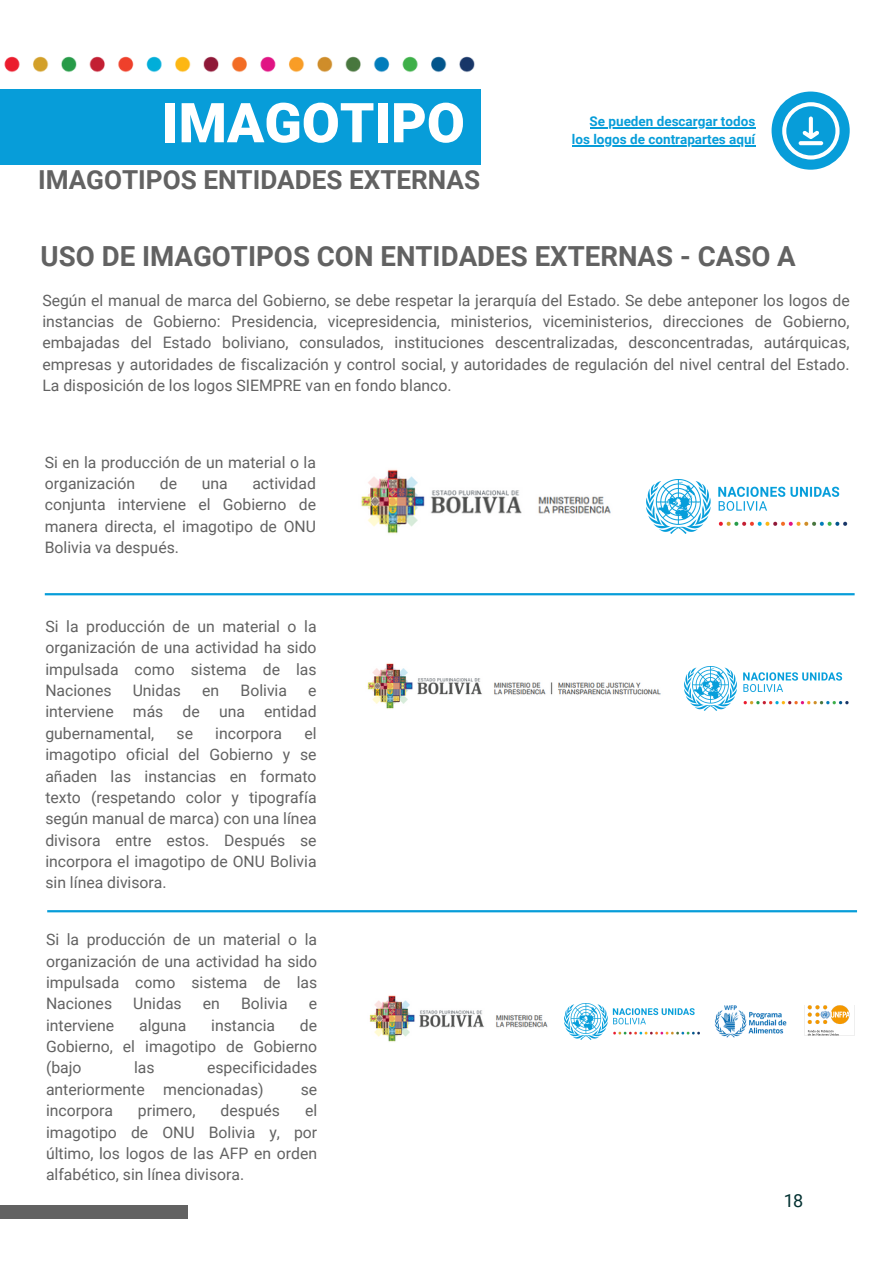
<style>
.page{position:relative;width:893px;height:1264px;background:#fff}
.page>*{position:absolute;margin:0;border:0;box-sizing:border-box;transform-origin:0 0}
.t1{font:900 55.05px "Roboto";color:#fff}
.t2{font:700 27.6px "Roboto";color:#626262}
.t3{font:700 26.1px "Roboto";color:#626262}
.t4{font:18px "Roboto";color:#033131}
.t5{font:15.75px/21.3px "Roboto";color:#626262;text-align:justify}
.t6{font:700 13.5px/18px "Roboto";color:#079dd9;text-align:right}
</style>
<div class="page">
<div style="left:771px;top:92px;width:78px;height:78px;background:#079dd9;border-radius:50%"></div>
<svg style="left:782px;top:102px;width:57px;height:57px"></svg>
<svg style="left:798px;top:141px;width:25px;height:4px"></svg>
<div style="left:0;top:92px;width:480px;height:73px;background:#079dd9"></div>
<img style="left:0;top:56px;width:481px;height:36px">
<img style="left:646px;top:479px;width:202px;height:54px">
<img style="left:361px;top:469px;width:250px;height:65px">
<hr style="left:45px;top:593px;width:809px;height:2px;background:#079dd9">
<img style="left:684px;top:667px;width:165px;height:43px">
<img style="left:367px;top:663px;width:294px;height:46px">
<hr style="left:47px;top:910px;width:810px;height:2px;background:#079dd9">
<img style="left:565px;top:1003px;width:135px;height:36px">
<img style="left:369px;top:995px;width:179px;height:47px">
<img style="left:714px;top:1005px;width:73px;height:33px">
<hr style="left:589px;top:127px;width:166px;height:1px;background:#079dd9">
<hr style="left:572px;top:145px;width:183px;height:1px;background:#079dd9">
<div style="left:0;top:1205px;width:188px;height:14px;background:#626262"></div>
<img style="left:804px;top:1005px;width:46px;height:30px">
<p class="t1" style="left:162px;top:91px;width:304px">IMAGOTIPO</p>
<p class="t3" style="left:38px;top:165px;width:443px">IMAGOTIPOS ENTIDADES EXTERNAS</p>
<p class="t6" style="left:572px;top:112px;width:185px">Se pueden descargar todos los logos de contrapartes aquí</p>
<p class="t2" style="left:41px;top:240px;width:756px">USO DE IMAGOTIPOS CON ENTIDADES EXTERNAS - CASO A</p>
<p class="t5" style="left:42px;top:290px;width:808px">Según el manual de marca del Gobierno, se debe respetar la jerarquía del Estado. Se debe anteponer los logos de instancias de Gobierno: Presidencia, vicepresidencia, ministerios, viceministerios, direcciones de Gobierno, embajadas del Estado boliviano, consulados, instituciones descentralizadas, desconcentradas, autárquicas, empresas y autoridades de fiscalización y control social, y autoridades de regulación del nivel central del Estado.<br>La disposición de los logos SIEMPRE van en fondo blanco.</p>
<p class="t5" style="left:45px;top:451px;width:273px">Si en la producción de un material o la organización</p>
<p class="t5" style="left:45px;top:473px;width:273px;text-indent:207px">actividad conjunta interviene el Gobierno de manera directa, el imagotipo de ONU Bolivia va después.</p>
<p class="t5" style="left:160px;top:473px;width:19px">de</p>
<p class="t5" style="left:202px;top:473px;width:27px">una</p>
<p class="t5" style="left:45px;top:616px;width:273px">Si la producción de un material o la organización de una actividad ha sido impulsada como sistema de las Naciones</p>
<p class="t5" style="left:133px;top:680px;width:50px">Unidas</p>
<p class="t5" style="left:202px;top:680px;width:19px">en</p>
<p class="t5" style="left:240px;top:680px;width:48px">Bolivia</p>
<p class="t5" style="left:45px;top:680px;width:273px;text-indent:263px">e interviene más de una entidad gubernamental,</p>
<p class="t5" style="left:45px;top:722px;width:273px;text-indent:259px">el imagotipo oficial del Gobierno y se añaden las instancias en formato texto (respetando color y tipografía según manual de marca) con una línea divisora entre estos. Después se incorpora el imagotipo de ONU Bolivia sin línea divisora.</p>
<p class="t5" style="left:176px;top:722px;width:18px">se</p>
<p class="t5" style="left:215px;top:722px;width:68px">incorpora</p>
<p class="t5" style="left:46px;top:929px;width:273px">Si la producción de un material o la organización de una actividad ha sido impulsada como sistema de las Naciones</p>
<p class="t5" style="left:133px;top:993px;width:50px">Unidas</p>
<p class="t5" style="left:203px;top:993px;width:19px">en</p>
<p class="t5" style="left:241px;top:993px;width:48px">Bolivia</p>
<p class="t5" style="left:309px;top:993px;width:10px">e</p>
<p class="t5" style="left:46px;top:1014px;width:273px;text-indent:254px">de Gobierno, el imagotipo de Gobierno (bajo</p>
<p class="t5" style="left:46px;top:1014px;width:70px">interviene</p>
<p class="t5" style="left:139px;top:1014px;width:49px">alguna</p>
<p class="t5" style="left:211px;top:1014px;width:65px">instancia</p>
<p class="t5" style="left:46px;top:1057px;width:273px;text-indent:161px">especificidades anteriormente mencionadas)</p>
<p class="t5" style="left:134px;top:1057px;width:22px">las</p>
<p class="t5" style="left:301px;top:1078px;width:18px">se</p>
<p class="t5" style="left:46px;top:1100px;width:273px;text-indent:259px">el imagotipo de ONU Bolivia y, por último, los logos de las AFP en orden alfabético, sin línea divisora.</p>
<p class="t5" style="left:46px;top:1100px;width:68px">incorpora</p>
<p class="t5" style="left:138px;top:1100px;width:59px">primero,</p>
<p class="t5" style="left:220px;top:1100px;width:61px">después</p>
<p class="t4" style="left:783px;top:1190px;width:21px">18</p>
</div>
